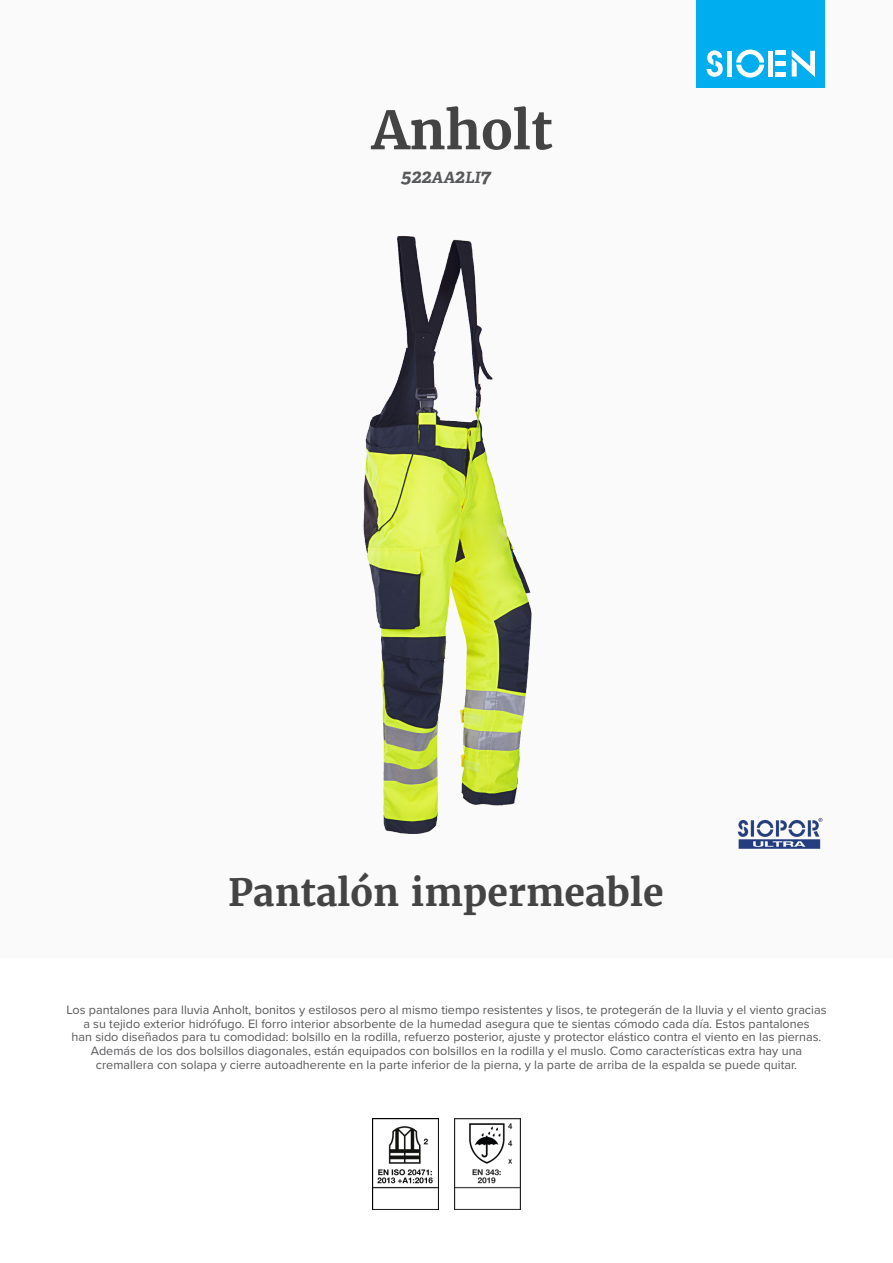
<style>
.page{position:relative;width:893px;height:1263px;background:#fff}
.page>*{position:absolute;margin:0;border:0;box-sizing:border-box;transform-origin:0 0}
.product_name{font:700 52.5px "Merriweather";color:#444}
.product_h2{font:700 37.5px "Merriweather";color:#444}
.product_ref{font:italic 700 19.5px "Adelle";color:#57585a}
.product_description{font:12.6px/13.6px "Proxima Nova";color:#57585a;text-align:center}
.s1{font-size:15.6px}
</style>
<div class="page">
<div style="left:0;top:0;width:893px;height:957px;background:#fafafa"></div>
<div style="left:697px;top:0;width:128px;height:88px;background:#00aeef"></div>
<svg style="left:707px;top:50px;width:16px;height:27px"></svg>
<svg style="left:736px;top:50px;width:28px;height:28px"></svg>
<div style="left:727px;top:51px;width:5px;height:26px;background:#fff"></div>
<div style="left:768px;top:51px;width:5px;height:26px;background:#fff"></div>
<div style="left:775px;top:72px;width:11px;height:5px;background:#fff"></div>
<div style="left:775px;top:61px;width:11px;height:5px;background:#fff"></div>
<hr style="left:775px;top:51px;width:11px;height:4px;background:#fff">
<svg style="left:792px;top:50px;width:23px;height:27px"></svg>
<img style="left:737px;top:817px;width:86px;height:32px">
<img style="left:372px;top:1118px;width:66px;height:92px">
<img style="left:454px;top:1118px;width:67px;height:92px">
<img style="left:363px;top:236px;width:169px;height:598px">
<p class="product_name" style="left:372px;top:97px;width:182px">Anholt</p>
<p class="product_ref" style="left:401px;top:164px;width:91px">522<span class="s1">AA</span>2<span class="s1">LI</span>7</p>
<p class="product_h2" style="left:228px;top:868px;width:437px">Pantalón impermeable</p>
<p class="product_description" style="left:66px;top:1002px;width:762px">Los pantalones para lluvia Anholt, bonitos y estilosos pero al mismo tiempo resistentes y lisos, te protegerán de la lluvia y el viento gracias a su tejido exterior hidrófugo. El forro interior absorbente de la humedad asegura que te sientas cómodo cada día. Estos pantalones<br>han sido diseñados para tu comodidad: bolsillo en la rodilla, refuerzo posterior, ajuste y protector elástico contra el viento en las piernas.<br>Además de los dos bolsillos diagonales, están equipados con bolsillos en la rodilla y el muslo. Como características extra hay una cremallera con solapa y cierre autoadherente en la parte inferior de la pierna, y la parte de arriba de la espalda se puede quitar.</p>
</div>
